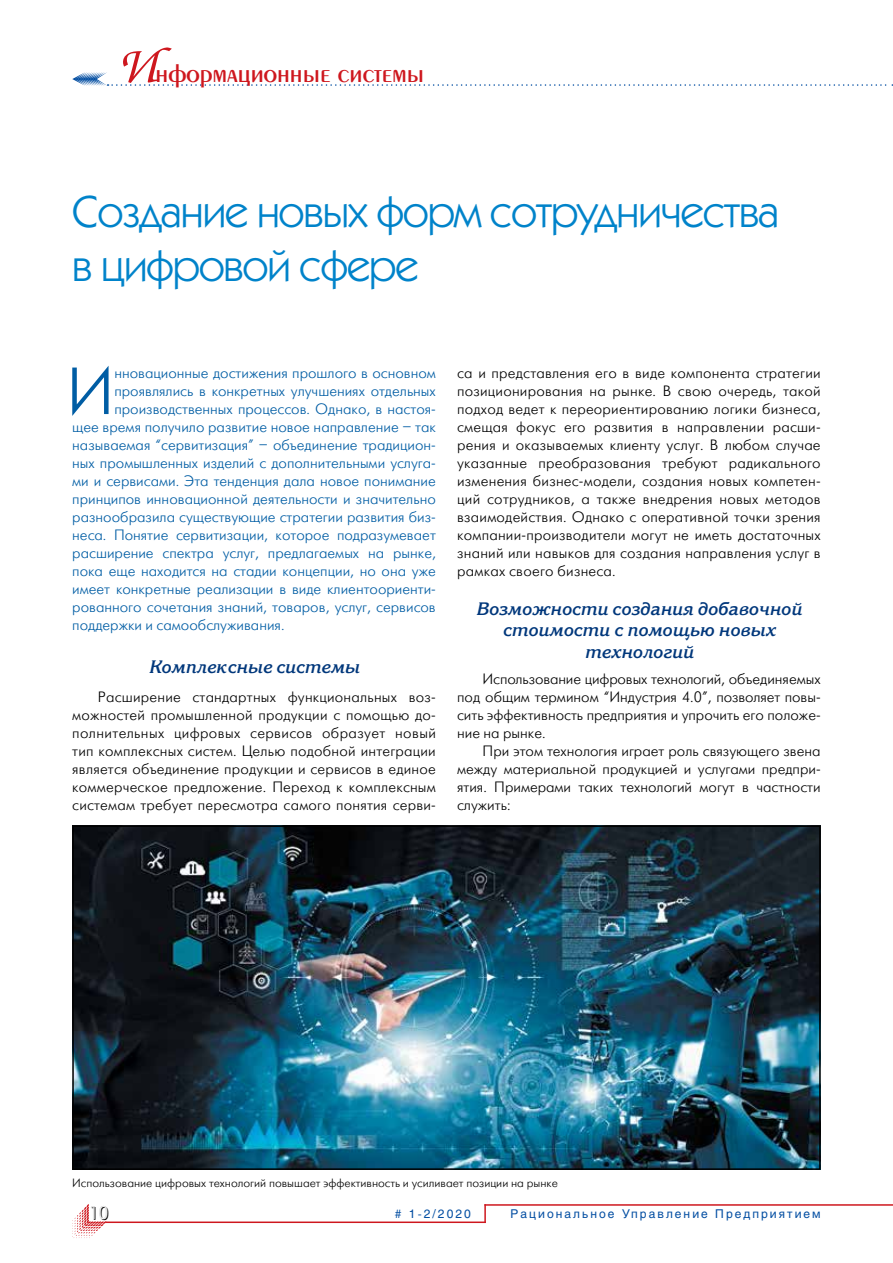
<style>
.page{position:relative;width:893px;height:1263px;background:#fff}
.page>*{position:absolute;margin:0;border:0;box-sizing:border-box;transform-origin:0 0}
.t1{font:66.45px "Futuris Light C";color:#005da4}
.t2{font:45px/54px "Kabel C";letter-spacing:-.02em;color:#0083ca}
.t3{font:27px "Penta Demi";color:#ce171e}
.t4{font:italic 700 18px/21.6px "Korinna C";color:#00377b;text-align:center}
.t5{font:18px "Futuris Shadow C";color:#000}
.t6{font:15px/18px "Futuris Light C";letter-spacing:.005em;color:#000;text-align:justify}
.t7{font:15px "Futuris Light C";color:#005da4}
.t8{font:12px "Futuris Light C";color:#000}
.t9{font:12px "Helios";letter-spacing:.17em;color:#034ea2}
.s1{font-family:"Zapf Chancery C";font-size:54px}
</style>
<div class="page">
<svg style="left:72px;top:1204px;width:34px;height:34px"></svg>
<svg style="left:484px;top:1206px;width:2px;height:15px"></svg>
<hr style="left:105px;top:1221px;width:381px;height:2px;background:#ce171e">
<hr style="left:484px;top:1204px;width:409px;height:2px;background:#ce171e">
<svg style="left:72px;top:72px;width:821px;height:14px"></svg>
<img style="left:75px;top:828px;width:743px;height:339px">
<div style="left:72px;top:825px;width:749px;height:345px;border:2px solid #000"></div>
<h3 class="t3" style="left:117px;top:60px;width:309px"><span class="s1">И</span>нформационные системы</h3>
<h2 class="t2" style="left:72px;top:182px;width:708px">Создание новых форм сотрудничества в цифровой сфере</h2>
<h1 class="t1" style="left:66px;top:357px;width:49px">И</h1>
<p class="t7" style="left:114px;top:365px;width:323px">нновационные достижения прошлого в основном</p>
<p class="t7" style="left:114px;top:383px;width:323px">проявлялись в конкретных улучшениях отдельных</p>
<p class="t7" style="left:114px;top:401px;width:323px">производственных процессов. Однако, в настоя-</p>
<p class="t7" style="left:72px;top:419px;width:365px">щее время получило развитие новое направление – так</p>
<p class="t7" style="left:72px;top:437px;width:365px">называемая “сервитизация” – объединение традицион-</p>
<p class="t7" style="left:72px;top:455px;width:365px">ных промышленных изделий с дополнительными услуга-</p>
<p class="t7" style="left:72px;top:473px;width:365px">ми и сервисами. Эта тенденция дала новое понимание</p>
<p class="t7" style="left:72px;top:491px;width:365px">принципов инновационной деятельности и значительно</p>
<p class="t7" style="left:72px;top:509px;width:365px">разнообразила существующие стратегии развития биз-</p>
<p class="t7" style="left:72px;top:527px;width:365px">неса. Понятие сервитизации, которое подразумевает</p>
<p class="t7" style="left:72px;top:545px;width:365px">расширение спектра услуг, предлагаемых на рынке,</p>
<p class="t7" style="left:72px;top:563px;width:365px">пока еще находится на стадии концепции, но она уже</p>
<p class="t7" style="left:72px;top:581px;width:365px">имеет конкретные реализации в виде клиентоориенти-</p>
<p class="t7" style="left:72px;top:599px;width:365px">рованного сочетания знаний, товаров, услуг, сервисов</p>
<p class="t7" style="left:72px;top:617px;width:214px">поддержки и самообслуживания.</p>
<p class="t4" style="left:149px;top:657px;width:212px">Комплексные системы</p>
<p class="t6" style="left:72px;top:688px;width:365px;text-indent:26px">Расширение стандартных функциональных воз&shy;можностей промышленной продукции с помощью до&shy;полнительных цифровых сервисов образует новый тип комплексных систем. Целью подобной интеграции является объединение продукции и сервисов в единое коммерческое предложение. Переход к комплексным системам требует пересмотра самого понятия серви-</p>
<p class="t6" style="left:457px;top:364px;width:365px">са и представления его в виде компонента стратегии позиционирования на рынке. В свою очередь, такой подход ведет к переориентированию логики бизнеса, смещая фокус его развития в направлении расши&shy;рения и оказываемых клиенту услуг. В любом случае указанные преобразования требуют радикального изменения бизнес-модели, создания новых компетен&shy;ций сотрудников, а также внедрения новых методов взаимодействия. Однако с оперативной точки зрения компании-производители могут не иметь достаточных знаний или навыков для создания направления услуг в рамках своего бизнеса.</p>
<p class="t4" style="left:476px;top:598px;width:327px">Возможности создания добавочной стоимости с помощью новых технологий</p>
<p class="t6" style="left:457px;top:670px;width:365px;text-indent:26px">Использование цифровых технологий, объединяемых под общим термином “Индустрия 4.0”, позволяет повы&shy;сить эффективность предприятия и упрочить его положе&shy;ние на рынке.</p>
<p class="t6" style="left:457px;top:742px;width:365px;text-indent:26px">При этом технология играет роль связующего звена между материальной продукцией и услугами предпри&shy;ятия. Примерами таких технологий могут в частности служить:</p>
<p class="t8" style="left:72px;top:1177px;width:487px">Использование цифровых технологий повышает эффективность и усиливает позиции на рынке</p>
<p class="t5" style="left:89px;top:1204px;width:21px">10</p>
<p class="t9" style="left:395px;top:1207px;width:78px"># 1-2/2020</p>
<p class="t9" style="left:510px;top:1207px;width:312px">Рациональное Управление Предприятием</p>
</div>
